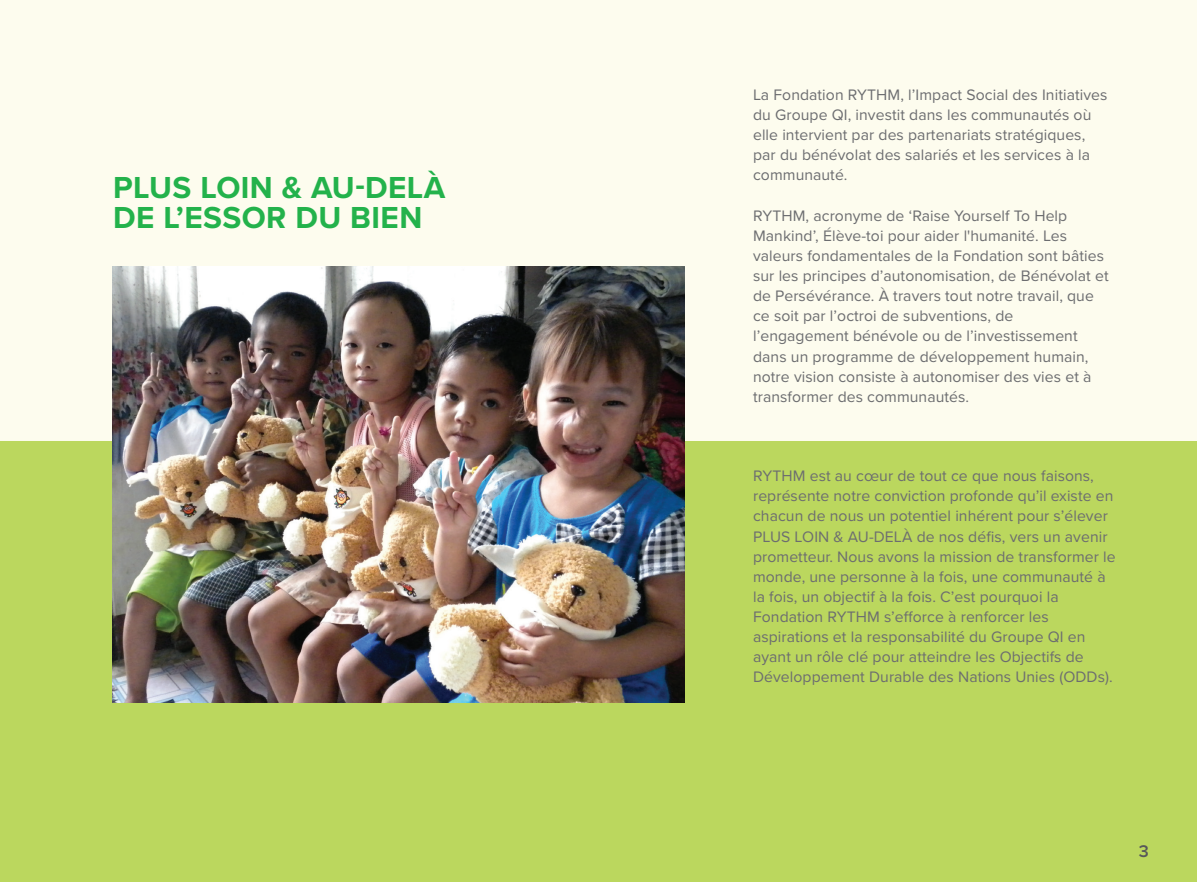
<style>
.page{position:relative;width:1197px;height:882px;background:#fdfcee}
.page>*{position:absolute;margin:0;border:0;box-sizing:border-box;transform-origin:0 0}
.t1{font:700 31.5px/29.8px "Proxima Nova";letter-spacing:.015em;color:#23b24b}
.t2{font:600 17.5px "Proxima Nova";color:#57585a}
.t3{font:15.75px/20.1px "Proxima Nova";letter-spacing:.005em;color:#6c6d70}
</style>
<div class="page">
<div style="left:0;top:441px;width:1197px;height:441px;background:#bbd75e"></div>
<img style="left:113px;top:266px;width:571px;height:436px">
<h1 class="t1" style="left:113px;top:172px;width:334px">PLUS LOIN &amp; AU-DELÀ<br>DE L’ESSOR DU BIEN</h1>
<p class="t3" style="left:753px;top:84px;width:356px">La Fondation RYTHM, l’Impact Social des Initiatives du Groupe QI, investit dans les communautés où elle intervient par des partenariats stratégiques, par du bénévolat des salariés et les services à la communauté.</p>
<p class="t3" style="left:753px;top:205px;width:357px">RYTHM, acronyme de ‘Raise Yourself To Help Mankind’, Élève-toi pour aider l'humanité. Les valeurs fondamentales de la Fondation sont bâties sur les principes d’autonomisation, de Bénévolat et de Persévérance. À travers tout notre travail, que ce soit par l’octroi de subventions, de l’engagement bénévole ou de l’investissement dans un programme de développement humain, notre vision consiste à autonomiser des vies et à transformer des communautés.</p>
<p class="t3" style="left:753px;top:465px;width:364px">RYTHM est au cœur de tout ce que nous faisons, représente notre conviction profonde qu’il existe en chacun de nous un potentiel inhérent pour s’élever PLUS LOIN &amp; AU-DELÀ de nos défis, vers un avenir prometteur. Nous avons la mission de transformer le monde, une personne à la fois, une communauté à la fois, un objectif à la fois. C’est pourquoi la Fondation RYTHM s’efforce à renforcer les aspirations et la responsabilité du Groupe QI en ayant un rôle clé pour atteindre les Objectifs de Développement Durable des Nations Unies (ODDs).</p>
<p class="t2" style="left:1139px;top:838px;width:12px">3</p>
</div>
